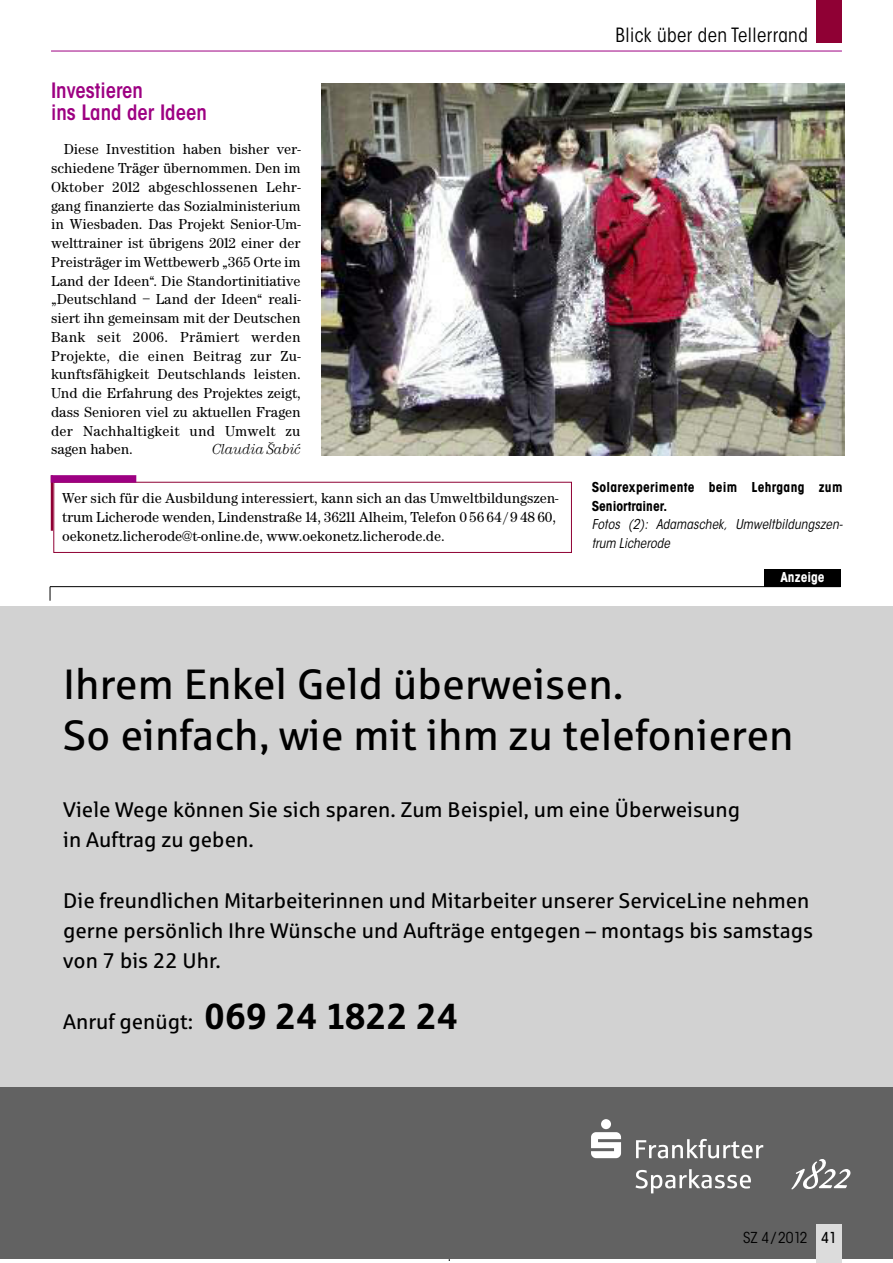
<style>
.page{position:relative;width:893px;height:1263px;background:#fff}
.page>*{position:absolute;margin:0;border:0;box-sizing:border-box;transform-origin:0 0}
.t1{font:42.3px/51.4px "Sparkasse Rg";color:#000}
.t2{font:21.15px/30.3px "Sparkasse Rg";color:#000}
.t3{font:600 condensed 21px/21.8px "ITC Avant Garde Std";color:#9d0082}
.t4{font:condensed 19.5px "ITC Avant Garde Std";letter-spacing:.02em;color:#000}
.t5{font:15px/18.8px "Century";color:#000;text-align:justify;scale:.95 1}
.t6{font:15px "Century Lgt Itl";color:#000;scale:.95 1}
.t7{font:condensed 15px "ITC Avant Garde Std";color:#000}
.t8{font:italic condensed 13.5px/18.8px "ITC Avant Garde Std";letter-spacing:.005em;color:#000}
.t9{font:700 condensed 13.5px/18.8px "ITC Avant Garde Std";letter-spacing:.02em;color:#000}
.t10{font:700 condensed 13.5px "ITC Avant Garde Std";color:#fff}
.s1{font-weight:700;font-size:36.3px}
.s2{font-weight:500}
</style>
<div class="page">
<div style="left:0;top:607px;width:893px;height:480px;background:#d2d2d2"></div>
<div style="left:0;top:1087px;width:893px;height:172px;background:#626262"></div>
<svg style="left:635px;top:1169px;width:116px;height:24px"></svg>
<svg style="left:636px;top:1139px;width:127px;height:19px"></svg>
<svg style="left:791px;top:1159px;width:60px;height:31px"></svg>
<svg style="left:591px;top:1119px;width:30px;height:39px"></svg>
<hr style="left:50px;top:586px;width:790px;height:1px;background:#000">
<div style="left:764px;top:570px;width:77px;height:17px;background:#000"></div>
<svg style="left:50px;top:587px;width:1px;height:14px"></svg>
<div style="left:816px;top:0;width:26px;height:43px;background:#8f0034"></div>
<div style="left:816px;top:1224px;width:26px;height:39px;background:#dcdcdc"></div>
<hr style="left:51px;top:51px;width:791px;height:1px;background:#9d0082">
<img style="left:322px;top:83px;width:522px;height:372px">
<div style="left:53px;top:482px;width:519px;height:71px;border:1px solid #8f0034"></div>
<hr style="left:51px;top:475px;width:2px;height:56px;background:#8f0034">
<div style="left:51px;top:475px;width:85px;height:8px;background:#9d0082"></div>
<h3 class="t3" style="left:51px;top:81px;width:157px">Investieren<br>ins Land der Ideen</h3>
<p class="t5" style="left:51px;top:141px;width:264px;text-indent:13px">Diese Investition haben bisher ver&shy;schiedene Träger übernommen. Den im Oktober 2012 abgeschlossenen Lehr&shy;gang finanzierte das Sozialministerium in Wiesbaden. Das Projekt Senior-Um&shy;welttrainer ist übrigens 2012 einer der Preisträger im Wettbewerb „365 Orte im Land der Ideen“. Die Standortinitiative „Deutschland – Land der Ideen“ reali&shy;siert ihn gemeinsam mit der Deutschen Bank seit 2006. Prämiert werden Projekte, die einen Beitrag zur Zu&shy;kunftsfähigkeit Deutschlands leisten.<br>Und die Erfahrung des Projektes zeigt, dass Senioren viel zu aktuellen Fragen der Nachhaltigkeit und Umwelt zu sagen haben.</p>
<p class="t6" style="left:212px;top:444px;width:95px">Claudia Sˇabic´</p>
<p class="t5" style="left:62px;top:490px;width:524px;text-align:left">Wer sich für die Ausbildung interessiert, kann sich an das Umweltbildungszen&shy;trum Licherode wenden, Lindenstraße 14, 36211 Alheim, Telefon 0 56 64/9 48 60, oekonetz.licherode@t-online.de, www.oekonetz.licherode.de.</p>
<h3 class="t4" style="left:615px;top:28px;width:194px">Blick über den Tellerrand</h3>
<p class="t9" style="left:592px;top:479px;width:252px">Solarexperimente beim Lehrgang zum<br>Seniortrainer.</p>
<p class="t8" style="left:592px;top:516px;width:252px">Fotos (2): Adamaschek, Umweltbildungszen&shy;trum Licherode</p>
<p class="t10" style="left:780px;top:572px;width:46px">Anzeige</p>
<h1 class="t1" style="left:63px;top:658px;width:732px">Ihrem Enkel Geld überweisen.<br>So einfach, wie mit ihm zu telefonieren</h1>
<h2 class="t2" style="left:63px;top:794px;width:678px">Viele Wege können Sie sich sparen. Zum Beispiel, um eine Überweisung in Auftrag zu geben.</h2>
<h2 class="t2" style="left:63px;top:885px;width:752px">Die freundlichen Mitarbeiterinnen und Mitarbeiter unserer ServiceLine nehmen gerne persönlich Ihre Wünsche und Aufträge entgegen – montags bis samstags von 7 bis 22 Uhr.</h2>
<h2 class="t2" style="left:63px;top:1006px;width:396px">Anruf genügt: <span class="s1">069 24 1822 24</span></h2>
<p class="t7" style="left:743px;top:1231px;width:96px">SZ 4 / 2012 <span class="s2">41</span></p>
</div>
